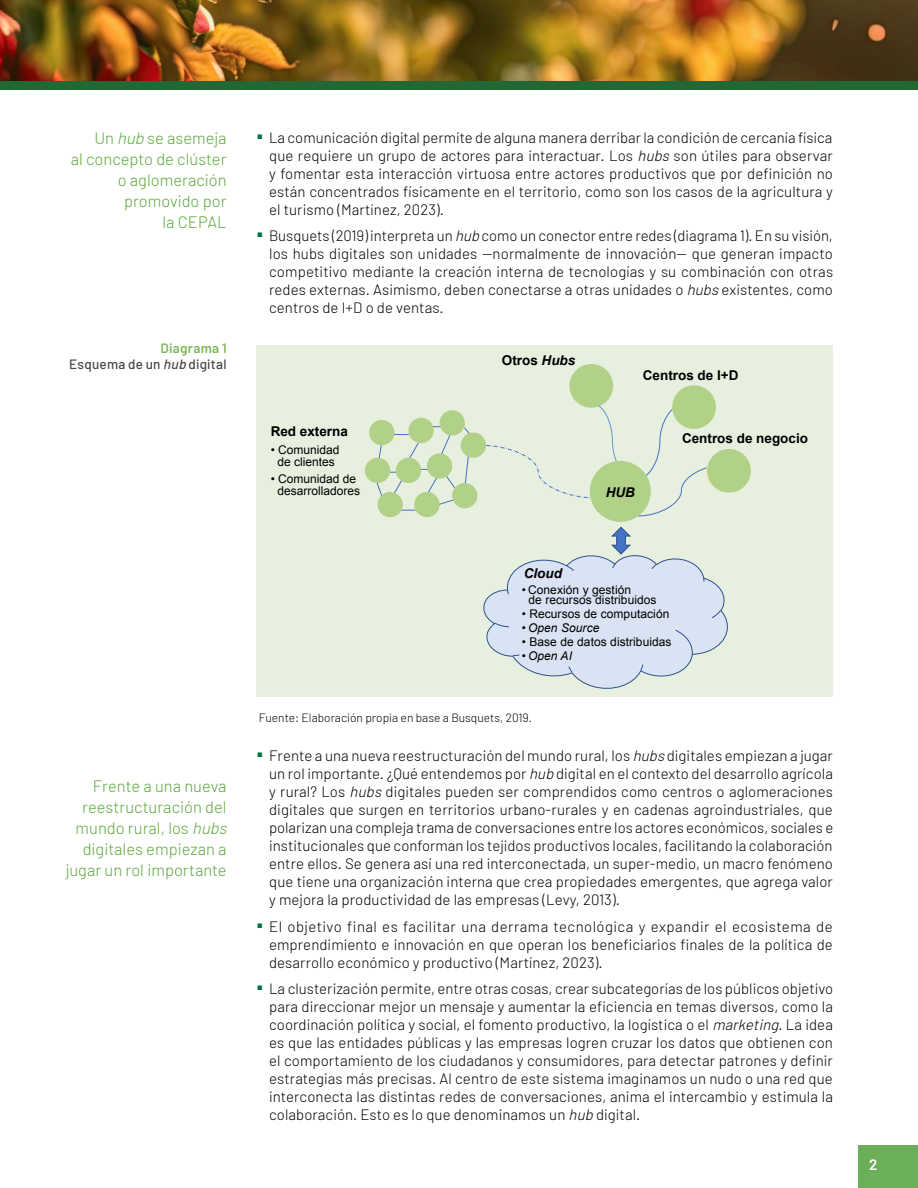
<style>
.page{position:relative;width:918px;height:1188px;background:#fff}
.page>*{position:absolute;margin:0;border:0;box-sizing:border-box;transform-origin:0 0}
.t1{font:300 16.5px/21px "Barlow";color:#5ca83c;text-align:right}
.t2{font:300 15px/18px "Barlow";letter-spacing:.005em;color:#000;text-align:justify}
.t3{font:600 15px "Barlow";color:#fff}
.t4{font:700 13.5px "Arial";color:#000}
.t5{font:500 13.5px/16.5px "Barlow";letter-spacing:.02em;color:#474747;text-align:right}
.t6{font:italic 700 13.5px "Arial";color:#000}
.t7{font:12px/12px "Arial";letter-spacing:.005em;color:#000;text-align:center}
.t8{font:300 12px "Barlow";color:#000}
.t9{font:italic 12px "Arial";letter-spacing:.005em;color:#000}
.s1{font-style:italic}
.s2{font-weight:600;color:#7eb858}
.s3{font-family:"Calibri";font-weight:400;font-size:19.5px;color:#007541}
.s4{font-style:normal}
</style>
<div class="page">
<div style="left:858px;top:1145px;width:60px;height:43px;background:#6bb058"></div>
<img style="left:0;top:0;width:918px;height:81px">
<div style="left:0;top:81px;width:918px;height:8px;background:#236834"></div>
<div style="left:256px;top:345px;width:577px;height:352px;background:#e7efdf;border-radius:9px"></div>
<svg style="left:639px;top:409px;width:85px;height:107px"></svg>
<svg style="left:481px;top:405px;width:147px;height:93px"></svg>
<svg style="left:378px;top:445px;width:4px;height:14px"></svg>
<svg style="left:376px;top:482px;width:6px;height:15px"></svg>
<svg style="left:706px;top:452px;width:42px;height:39px"></svg>
<svg style="left:483px;top:526px;width:245px;height:163px"></svg>
<svg style="left:389px;top:423px;width:84px;height:88px"></svg>
<div style="left:569px;top:364px;width:44px;height:44px;background:#b1d188;border-radius:50%"></div>
<div style="left:672px;top:385px;width:44px;height:44px;background:#b1d188;border-radius:50%"></div>
<div style="left:707px;top:449px;width:44px;height:44px;background:#b1d188;border-radius:50%"></div>
<div style="left:590px;top:461px;width:61px;height:61px;background:#b1d188;border-radius:50%"></div>
<div style="left:461px;top:433px;width:25px;height:25px;background:#b1d188;border-radius:50%"></div>
<div style="left:427px;top:453px;width:25px;height:26px;background:#b1d188;border-radius:50%"></div>
<div style="left:396px;top:458px;width:25px;height:25px;background:#b1d188;border-radius:50%"></div>
<div style="left:365px;top:458px;width:25px;height:25px;background:#b1d188;border-radius:50%"></div>
<div style="left:378px;top:492px;width:25px;height:25px;background:#b1d188;border-radius:50%"></div>
<div style="left:414px;top:492px;width:26px;height:25px;background:#b1d188;border-radius:50%"></div>
<div style="left:452px;top:483px;width:25px;height:25px;background:#b1d188;border-radius:50%"></div>
<div style="left:440px;top:410px;width:25px;height:26px;background:#b1d188;border-radius:50%"></div>
<div style="left:369px;top:420px;width:25px;height:25px;background:#b1d188;border-radius:50%"></div>
<div style="left:409px;top:418px;width:25px;height:25px;background:#b1d188;border-radius:50%"></div>
<p class="t1" style="left:71px;top:127px;width:157px">Un <span class="s1">hub</span> se asemeja<br>al concepto de clúster o aglomeración promovido por<br>la CEPAL</p>
<p class="t5" style="left:69px;top:339px;width:159px"><span class="s2">Diagrama 1<br></span>Esquema de un <span class="s1">hub</span> digital</p>
<p class="t1" style="left:66px;top:775px;width:167px">Frente a una nueva reestructuración del mundo rural, los <span class="s1">hubs </span>digitales empiezan a jugar un rol importante</p>
<p class="t2" style="left:269px;top:128px;width:565px;text-indent:-13px"><span class="s3">▪</span> La comunicación digital permite de alguna manera derribar la condición de cercanía física que requiere un grupo de actores para interactuar. Los <span class="s1">hubs</span> son útiles para observar y fomentar esta interacción virtuosa entre actores productivos que por definición no están concentrados físicamente en el territorio, como son los casos de la agricultura y el turismo (Martínez, 2023).</p>
<p class="t2" style="left:269px;top:226px;width:566px;text-indent:-13px"><span class="s3">▪</span> Busquets (2019) interpreta un <span class="s1">hub</span> como un conector entre redes (diagrama 1). En su visión, los hubs digitales son unidades —normalmente de innovación— que generan impacto competitivo mediante la creación interna de tecnologías y su combinación con otras redes externas. Asimismo, deben conectarse a otras unidades o <span class="s1">hubs</span> existentes, como centros de I+D o de ventas.</p>
<p class="t4" style="left:271px;top:423px;width:79px">Red externa</p>
<p class="t7" style="left:271px;top:444px;width:70px">• Comunidad de clientes</p>
<p class="t7" style="left:271px;top:473px;width:91px">• Comunidad de desarrolladores</p>
<p class="t4" style="left:502px;top:352px;width:75px">Otros <span class="s1">Hubs</span></p>
<p class="t6" style="left:524px;top:565px;width:40px">Cloud</p>
<p class="t4" style="left:643px;top:367px;width:97px">Centros de I+D</p>
<p class="t6" style="left:606px;top:483px;width:31px">HUB</p>
<p class="t4" style="left:682px;top:430px;width:128px">Centros de negocio</p>
<p class="t7" style="left:529px;top:584px;width:130px;line-height:10.8px;text-align:left;text-indent:-7px">• Conexión y gestión<br>de recursos distribuidos</p>
<p class="t7" style="left:522px;top:608px;width:149px">• Recursos de computación</p>
<p class="t9" style="left:522px;top:620px;width:79px"><span class="s4">•</span> Open Source</p>
<p class="t7" style="left:522px;top:636px;width:151px">• Base de datos distribuidas</p>
<p class="t9" style="left:522px;top:648px;width:52px"><span class="s4">•</span> Open AI</p>
<p class="t8" style="left:259px;top:710px;width:275px">Fuente: Elaboración propia en base a Busquets, 2019.</p>
<p class="t2" style="left:269px;top:747px;width:566px;text-indent:-13px"><span class="s3">▪</span> Frente a una nueva reestructuración del mundo rural, los <span class="s1">hubs</span> digitales empiezan a jugar un rol importante. ¿Qué entendemos por <span class="s1">hub</span> digital en el contexto del desarrollo agrícola y rural? Los <span class="s1">hubs</span> digitales pueden ser comprendidos como centros o aglomeraciones digitales que surgen en territorios urbano-rurales y en cadenas agroindustriales, que polarizan una compleja trama de conversaciones entre los actores económicos, sociales e institucionales que conforman los tejidos productivos locales, facilitando la colaboración entre ellos. Se genera así una red interconectada, un super-medio, un macro fenómeno que tiene una organización interna que crea propiedades emergentes, que agrega valor y mejora la productividad de las empresas (Levy, 2013).</p>
<p class="t2" style="left:269px;top:917px;width:565px;text-indent:-13px"><span class="s3">▪</span> El objetivo final es facilitar una derrama tecnológica y expandir el ecosistema de emprendimiento e innovación en que operan los beneficiarios finales de la política de desarrollo económico y productivo (Martínez, 2023).</p>
<p class="t2" style="left:269px;top:980px;width:566px;text-indent:-13px"><span class="s3">▪</span> La clusterización permite, entre otras cosas, crear subcategorías de los públicos objetivo para direccionar mejor un mensaje y aumentar la eficiencia en temas diversos, como la coordinación política y social, el fomento productivo, la logística o el <span class="s1">marketing</span>. La idea es que las entidades públicas y las empresas logren cruzar los datos que obtienen con el comportamiento de los ciudadanos y consumidores, para detectar patrones y definir estrategias más precisas. Al centro de este sistema imaginamos un nudo o una red que interconecta las distintas redes de conversaciones, anima el intercambio y estimula la colaboración. Esto es lo que denominamos un <span class="s1">hub</span> digital.</p>
<p class="t3" style="left:869px;top:1156px;width:10px">2</p>
</div>
